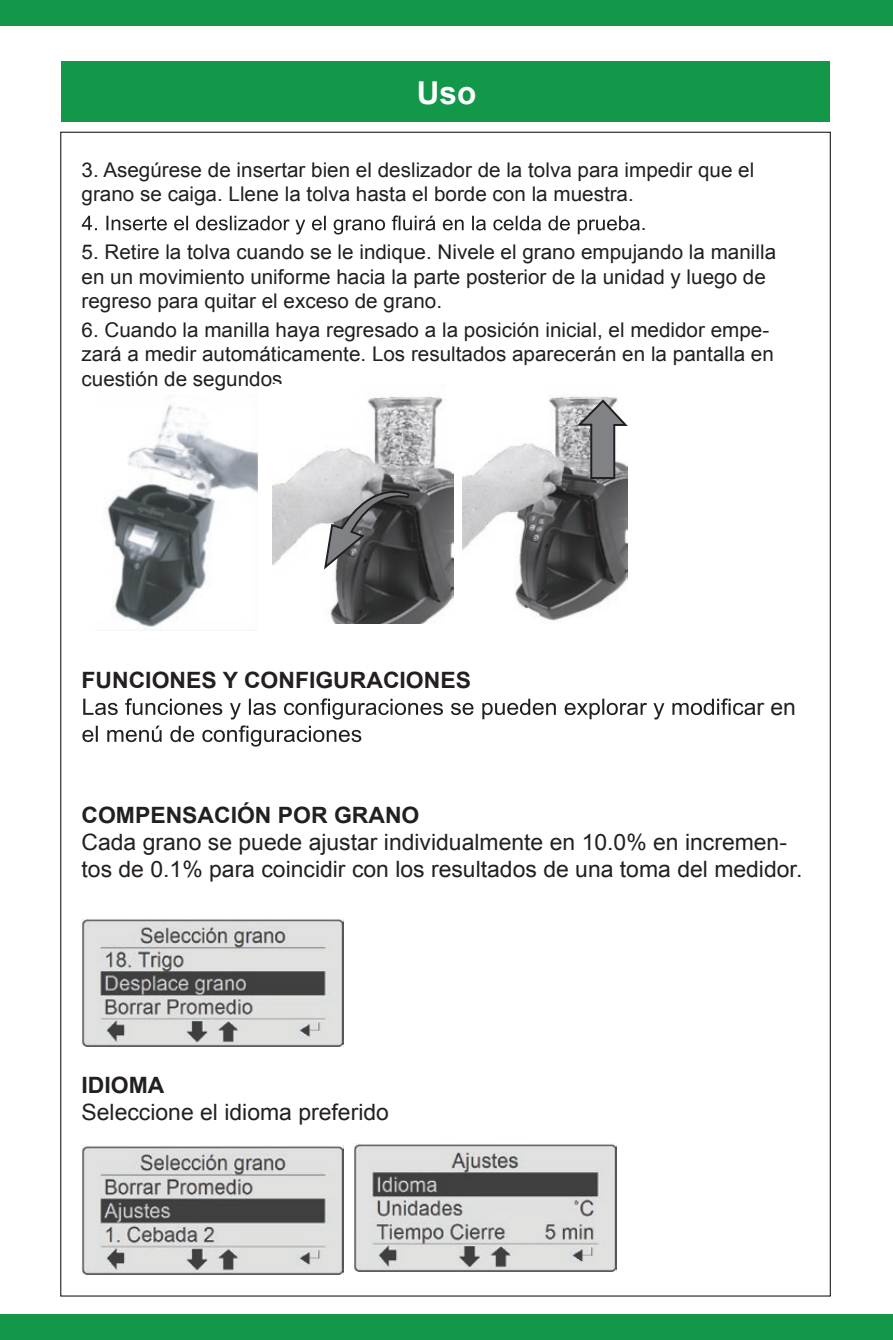
<style>
.page{position:relative;width:893px;height:1340px;background:#fff}
.page>*{position:absolute;margin:0;border:0;box-sizing:border-box;transform-origin:0 0}
.t1{font:700 31.5px "Arial";color:#fff}
.t2{font:22.5px/27px "Arial";color:#231f20}
.t3{font:700 22.5px "Arial";color:#231f20}
.t4{font:20.25px/24.3px "Arial";color:#231f20}
</style>
<div class="page">
<svg style="left:82px;top:215px;width:558px;height:19px"></svg>
<svg style="left:83px;top:698px;width:672px;height:21px"></svg>
<svg style="left:82px;top:725px;width:279px;height:21px"></svg>
<div style="left:202px;top:593px;width:93px;height:40px;border:2px solid #fff;border-radius:50%"></div>
<img style="left:272px;top:396px;width:181px;height:227px">
<img style="left:463px;top:395px;width:165px;height:226px">
<svg style="left:323px;top:481px;width:88px;height:91px;background:#6c6b6d"></svg>
<div style="left:0;top:1314px;width:893px;height:25px;background:#13984a"></div>
<div style="left:0;top:0;width:893px;height:26px;background:#13984a"></div>
<svg style="left:575px;top:398px;width:53px;height:82px"></svg>
<img style="left:107px;top:404px;width:150px;height:226px">
<img style="left:81px;top:918px;width:263px;height:128px">
<img style="left:354px;top:1143px;width:262px;height:128px">
<img style="left:81px;top:1145px;width:263px;height:129px">
<div style="left:61px;top:61px;width:769px;height:60px;background:#13984a"></div>
<h1 class="t1" style="left:417px;top:72px;width:61px">Uso</h1>
<p class="t4" style="left:82px;top:158px;width:674px">3. Asegúrese de insertar bien el deslizador de la tolva para impedir que el grano se caiga. Llene la tolva hasta el borde con la muestra.</p>
<p class="t4" style="left:641px;top:211px;width:7px">.</p>
<p class="t4" style="left:82px;top:240px;width:696px">5. Retire la tolva cuando se le indique. Nivele el grano empujando la manilla en un movimiento uniforme hacia la parte posterior de la unidad y luego de regreso para quitar el exceso de grano.</p>
<p class="t4" style="left:82px;top:318px;width:694px">6. Cuando la manilla haya regresado a la posición inicial, el medidor empe&shy;zará a medir automáticamente. Los resultados aparecerán en la pantalla en cuestión de segundos.</p>
<p class="t3" style="left:82px;top:665px;width:391px">FUNCIONES Y CONFIGURACIONES</p>
<p class="t2" style="left:756px;top:693px;width:41px">r en</p>
<p class="t3" style="left:82px;top:800px;width:339px">COMPENSACIÓN POR GRANO</p>
<p class="t2" style="left:82px;top:828px;width:722px">Cada grano se puede ajustar individualmente en 10.0% en incremen&shy;tos de 0.1% para coincidir con los resultados de una toma del medidor.</p>
<p class="t3" style="left:82px;top:1070px;width:84px">IDIOMA</p>
<p class="t2" style="left:82px;top:1098px;width:309px">Seleccione el idioma preferido</p>
</div>
